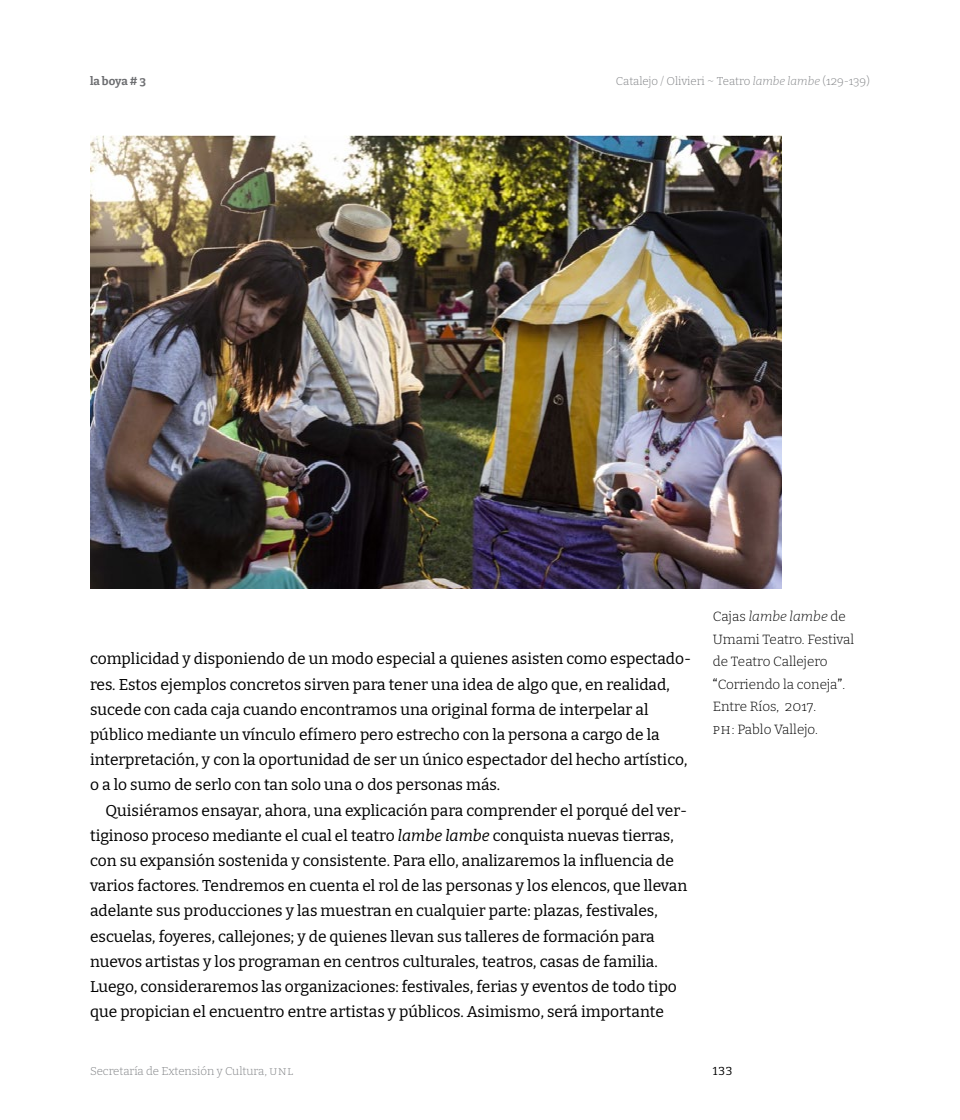
<style>
.page{position:relative;width:960px;height:1120px;background:#fff}
.page>*{position:absolute;margin:0;border:0;box-sizing:border-box;transform-origin:0 0}
.t1{font:15.6px/25.2px "Bitter Pro";color:#000}
.t2{font:300 13.5px/22.5px "Bitter Pro";color:#000}
.t3{font:300 11.5px "Bitter Pro";color:#808285}
.t4{font:700 11.5px "Bitter Pro";letter-spacing:-.01em;color:#6d6e71}
.t5{font:11.5px "Bitter Pro";color:#000}
.s1{font-style:italic}
.s2{font-weight:400}
</style>
<div class="page">
<img style="left:90px;top:135px;width:691px;height:454px">
<p class="t4" style="left:90px;top:71px;width:58px">la boya # 3</p>
<p class="t3" style="left:616px;top:73px;width:256px">Catalejo / Olivieri ~ Teatro <span class="s1">lambe lambe</span> (129-139)</p>
<p class="t1" style="left:90px;top:646px;width:603px">complicidad y disponiendo de un modo especial a quienes asisten como espectado&shy;res. Estos ejemplos concretos sirven para tener una idea de algo que, en realidad, sucede con cada caja cuando encontramos una original forma de interpelar al público mediante un vínculo efímero pero estrecho con la persona a cargo de la interpretación, y con la oportunidad de ser un único espectador del hecho artístico, o a lo sumo de serlo con tan solo una o dos personas más.</p>
<p class="t1" style="left:90px;top:797px;width:599px;text-indent:16px">Quisiéramos ensayar, ahora, una explicación para comprender el porqué del ver&shy;tiginoso proceso mediante el cual el teatro <span class="s1">lambe lambe</span> conquista nuevas tierras, con su expansión sostenida y consistente. Para ello, analizaremos la influencia de varios factores. Tendremos en cuenta el rol de las personas y los elencos, que llevan adelante sus producciones y las muestran en cualquier parte: plazas, festivales, escuelas, foyeres, callejones; y de quienes llevan sus talleres de formación para nuevos artistas y los programan en centros culturales, teatros, casas de familia.<br>Luego, consideraremos las organizaciones: festivales, ferias y eventos de todo tipo que propician el encuentro entre artistas y públicos. Asimismo, será importante</p>
<p class="t2" style="left:713px;top:605px;width:143px">Cajas <span class="s1">lambe lambe</span> de<br>Umami Teatro. Festival de Teatro Callejero <span class="s2">“</span>Corriendo la coneja<span class="s2">”</span>.<br>Entre Ríos, 2017.<br>PH: Pablo Vallejo.</p>
<p class="t3" style="left:90px;top:1063px;width:205px">Secretaría de Extensión y Cultura, UNl</p>
<p class="t5" style="left:713px;top:1063px;width:21px">133</p>
</div>
